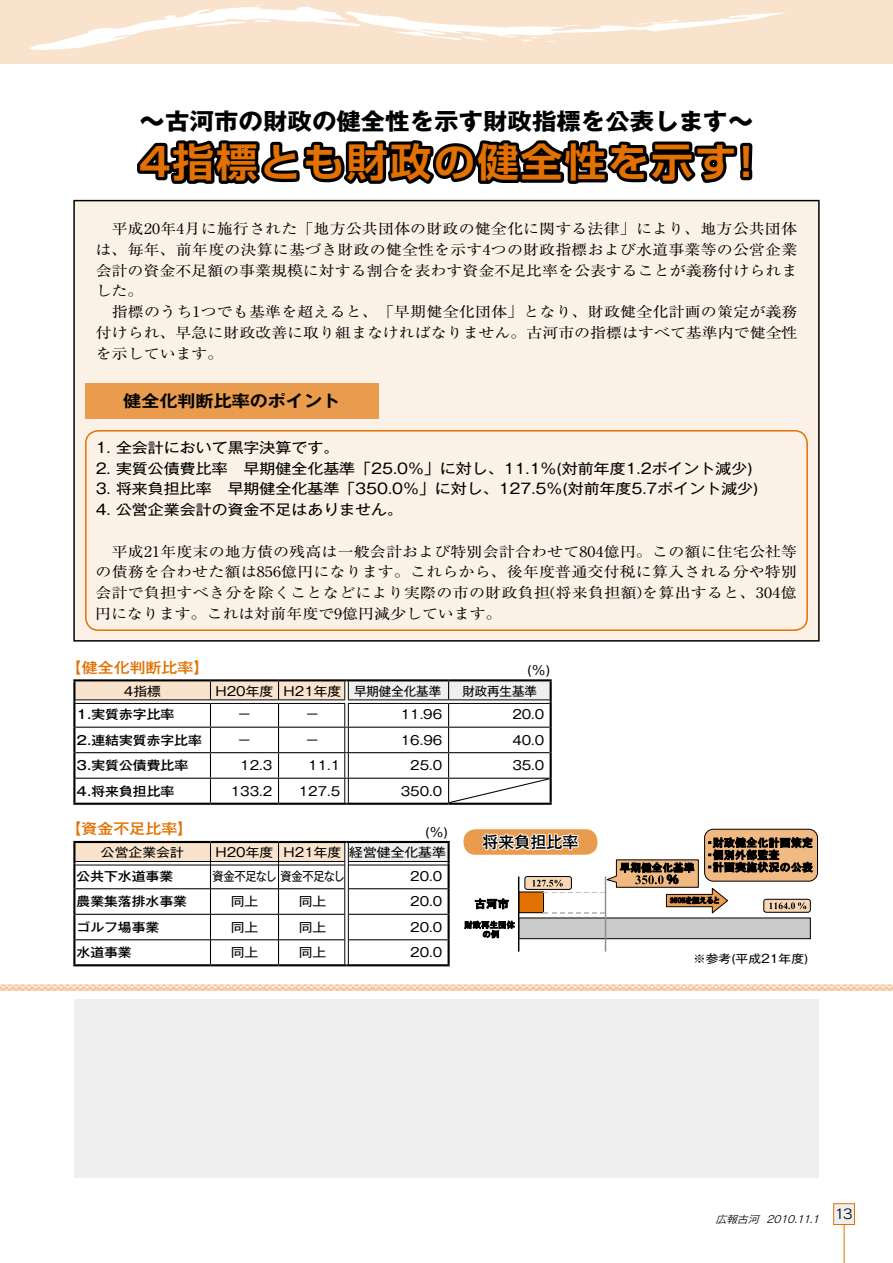
<style>
.page{position:relative;width:893px;height:1263px;background:#fff}
.page>*{position:absolute;margin:0;border:0;box-sizing:border-box;transform-origin:0 0}
.t1{font:700 39.45px "Shin Go Pr 6 De";letter-spacing:.05em;color:#e27102;scale:1.05 1}
.t2{font:700 23.25px "Gothic MB101 Pr 6";color:#000;scale:1.05 1}
.t3{font:700 16.2px "Gothic MB101 Pr 6 De";color:#000;scale:1.11 1}
.t4{font:500 15.9px "Gothic MB101 Pr 6";color:#000}
.t5{font:14.4px/20.7px "Ryumin Pr 6";color:#000;text-align:justify;scale:1.11 1}
.t6{font:14.4px "Gothic MB101 Pr 6";color:#000;scale:1.11 1}
.t7{font:500 14.4px "Gothic MB101 Pr 6";color:#e27102;scale:1.11 1}
.t8{font:12.45px "Gothic MB101 Pr 6";color:#000;scale:1.11 1}
.t9{font:500 12.45px "Gothic MB101 Pr 6";color:#000;scale:1.11 1}
.t10{font:12.45px "Gothic MB101 Pr 6";letter-spacing:-.035em;color:#000;scale:.91 1}
.t11{font:12.45px "Gothic MB101 Pr 6";color:#000}
.t12{font:11.55px "Gothic MB101 Pr 6";color:#000;scale:1.11 1}
.t13{font:italic 10.05px "Rodin Pro M";color:#000;scale:1.11 1}
.s1{font-size:30.3px}
.s2{font-family:"DFPHS Mincho CID W3"}
</style>
<div class="page">
<svg style="left:0;top:984px;width:893px;height:7px;background:#f6d6b7"></svg>
<hr style="left:844px;top:1214px;width:1px;height:49px;background:#e27102">
<div style="left:834px;top:1204px;width:20px;height:20px;background:#efefef"></div>
<div style="left:833px;top:1203px;width:22px;height:22px;border:1px solid #e27102"></div>
<div style="left:0;top:0;width:893px;height:64px;background:#f9e3cc"></div>
<div style="left:74px;top:201px;width:745px;height:440px;background:#fcf1e6"></div>
<div style="left:519px;top:918px;width:291px;height:21px;background:#c9caca"></div>
<div style="left:518px;top:918px;width:292px;height:21px;border:1px solid #000"></div>
<hr style="left:605px;top:876px;width:1px;height:75px;background:#8d8d8e">
<hr style="left:518px;top:876px;width:1px;height:75px;background:#000">
<svg style="left:464px;top:921px;width:51px;height:17px"></svg>
<div style="left:705px;top:829px;width:112px;height:52px;background:#f1ba83;border-radius:9px"></div>
<div style="left:704px;top:829px;width:114px;height:52px;border:1px solid #000;border-radius:9px"></div>
<svg style="left:29px;top:5px;width:757px;height:45px"></svg>
<div style="left:74px;top:999px;width:745px;height:179px;background:#efefef"></div>
<svg style="left:137px;top:140px;width:616px;height:44px"></svg>
<hr style="left:73px;top:679px;width:137px;height:2px;background:#000">
<hr style="left:73px;top:681px;width:2px;height:21px;background:#000">
<hr style="left:210px;top:679px;width:69px;height:2px;background:#000">
<hr style="left:279px;top:679px;width:68px;height:2px;background:#000">
<hr style="left:347px;top:679px;width:102px;height:2px;background:#000">
<hr style="left:449px;top:679px;width:103px;height:2px;background:#000">
<hr style="left:550px;top:681px;width:2px;height:21px;background:#000">
<hr style="left:73px;top:702px;width:2px;height:25px;background:#000">
<hr style="left:550px;top:702px;width:2px;height:25px;background:#000">
<hr style="left:73px;top:727px;width:2px;height:26px;background:#000">
<hr style="left:550px;top:727px;width:2px;height:26px;background:#000">
<hr style="left:73px;top:753px;width:2px;height:25px;background:#000">
<hr style="left:550px;top:753px;width:2px;height:25px;background:#000">
<hr style="left:73px;top:778px;width:2px;height:25px;background:#000">
<hr style="left:550px;top:778px;width:2px;height:25px;background:#000">
<hr style="left:73px;top:803px;width:137px;height:2px;background:#000">
<hr style="left:210px;top:803px;width:69px;height:2px;background:#000">
<hr style="left:279px;top:803px;width:68px;height:2px;background:#000">
<hr style="left:347px;top:803px;width:102px;height:2px;background:#000">
<hr style="left:449px;top:803px;width:103px;height:2px;background:#000">
<svg style="left:74px;top:680px;width:477px;height:123px"></svg>
<div style="left:85px;top:383px;width:293px;height:35px;background:#ea9c4e"></div>
<div style="left:347px;top:842px;width:102px;height:21px;background:#efefef"></div>
<svg style="left:349px;top:862px;width:99px;height:3px"></svg>
<hr style="left:349px;top:888px;width:99px;height:1px;background:#000">
<hr style="left:349px;top:914px;width:99px;height:1px;background:#000">
<hr style="left:349px;top:939px;width:99px;height:1px;background:#000">
<hr style="left:349px;top:861px;width:99px;height:1px;background:#000">
<hr style="left:349px;top:865px;width:99px;height:1px;background:#000">
<hr style="left:73px;top:841px;width:137px;height:2px;background:#000">
<hr style="left:73px;top:843px;width:2px;height:20px;background:#000">
<hr style="left:210px;top:841px;width:69px;height:2px;background:#000">
<hr style="left:279px;top:841px;width:68px;height:2px;background:#000">
<hr style="left:347px;top:841px;width:103px;height:2px;background:#000">
<hr style="left:448px;top:843px;width:2px;height:20px;background:#000">
<hr style="left:73px;top:863px;width:2px;height:26px;background:#000">
<hr style="left:448px;top:863px;width:2px;height:26px;background:#000">
<hr style="left:73px;top:889px;width:2px;height:25px;background:#000">
<hr style="left:448px;top:889px;width:2px;height:25px;background:#000">
<hr style="left:73px;top:914px;width:2px;height:26px;background:#000">
<hr style="left:448px;top:914px;width:2px;height:26px;background:#000">
<hr style="left:73px;top:940px;width:2px;height:24px;background:#000">
<hr style="left:448px;top:940px;width:2px;height:24px;background:#000">
<hr style="left:73px;top:964px;width:137px;height:2px;background:#000">
<hr style="left:210px;top:964px;width:69px;height:2px;background:#000">
<hr style="left:279px;top:964px;width:68px;height:2px;background:#000">
<hr style="left:347px;top:964px;width:103px;height:2px;background:#000">
<svg style="left:74px;top:842px;width:275px;height:122px"></svg>
<div style="left:463px;top:829px;width:134px;height:26px;background:#ea9c4e;border-radius:12px"></div>
<svg style="left:475px;top:831px;width:337px;height:83px"></svg>
<div style="left:85px;top:430px;width:723px;height:201px;border:1px solid #e27102;border-radius:13px"></div>
<h2 class="t2" style="left:139px;top:102px;width:587px"><span class="s1">~</span>古河市の財政の健全性を示す財政指標を公表します<span class="s1">~</span></h2>
<h1 class="t1" style="left:139px;top:130px;width:587px">4指標とも財政の健全性を示す!</h1>
<p class="t5" style="left:95px;top:218px;width:634px;text-indent:16px">平成20年4月に施行された「地方公共団体の財政の健全化に関する法律」により、地方公共団体は、毎年、前年度の決算に基づき財政の健全性を示す4つの財政指標および水道事業等の公営企業会計の資金不足額の事業規模に対する割合を表わす資金不足比率を公表することが義務付けられました。</p>
<p class="t5" style="left:96px;top:301px;width:634px;text-indent:16px">指標のうち1つでも基準を超えると、「早期健全化団体」となり、財政健全化計画の策定が義務付けられ、早急に財政改善に取り組まなければなりません。古河市の指標はすべて基準内で健全性を示しています。</p>
<p class="t3" style="left:123px;top:387px;width:197px">健全化判断比率のポイント</p>
<p class="t6" style="left:96px;top:436px;width:221px">1. 全会計において黒字決算です。</p>
<p class="t6" style="left:96px;top:456px;width:593px">2. 実質公債費比率　早期健全化基準「25.0％」に対し、11.1％(対前年度1.2ポイント減少)</p>
<p class="t6" style="left:96px;top:477px;width:599px">3. 将来負担比率　早期健全化基準「350.0％」に対し、127.5％(対前年度5.7ポイント減少)</p>
<p class="t6" style="left:96px;top:498px;width:278px">4. 公営企業会計の資金不足はありません。</p>
<p class="t5" style="left:95px;top:540px;width:634px;text-indent:17px">平成21年度末の地方債の残高は一般会計および特別会計合わせて804億円。この額に住宅公社等の債務を合わせた額は856億円になります。これらから、後年度普通交付税に算入される分や特別会計で負担すべき分を除くことなどにより実際の市の財政負担<span class="s2">(</span>将来負担額<span class="s2">)</span>を算出すると、304億円になります。これは対前年度で9億円減少しています。</p>
<p class="t7" style="left:66px;top:655px;width:131px">【健全化判断比率】</p>
<p class="t8" style="left:124px;top:681px;width:35px">4指標</p>
<p class="t8" style="left:216px;top:681px;width:205px">H20年度 H21年度 早期健全化基準</p>
<p class="t11" style="left:462px;top:681px;width:76px">財政再生基準</p>
<p class="t9" style="left:77px;top:704px;width:90px">1.実質赤字比率</p>
<p class="t8" style="left:238px;top:704px;width:14px">－</p>
<p class="t8" style="left:306px;top:704px;width:14px">－</p>
<p class="t8" style="left:401px;top:704px;width:39px">11.96</p>
<p class="t8" style="left:512px;top:704px;width:30px">20.0</p>
<p class="t9" style="left:77px;top:729px;width:114px">2.連結実質赤字比率</p>
<p class="t8" style="left:238px;top:729px;width:14px">－</p>
<p class="t8" style="left:306px;top:729px;width:14px">－</p>
<p class="t8" style="left:401px;top:729px;width:39px">16.96</p>
<p class="t8" style="left:512px;top:729px;width:30px">40.0</p>
<p class="t9" style="left:77px;top:755px;width:102px">3.実質公債費比率</p>
<p class="t8" style="left:240px;top:755px;width:30px">12.3</p>
<p class="t8" style="left:308px;top:755px;width:30px">11.1</p>
<p class="t8" style="left:410px;top:755px;width:30px">25.0</p>
<p class="t8" style="left:512px;top:755px;width:30px">35.0</p>
<p class="t9" style="left:77px;top:781px;width:90px">4.将来負担比率</p>
<p class="t8" style="left:231px;top:781px;width:39px">133.2</p>
<p class="t8" style="left:299px;top:781px;width:39px">127.5</p>
<p class="t8" style="left:401px;top:781px;width:39px">350.0</p>
<p class="t8" style="left:527px;top:660px;width:22px">(％)</p>
<p class="t7" style="left:65px;top:817px;width:117px">【資金不足比率】</p>
<p class="t8" style="left:101px;top:842px;width:76px">公営企業会計</p>
<p class="t8" style="left:216px;top:842px;width:209px">H20年度 H21年度経営健全化基準</p>
<p class="t9" style="left:77px;top:866px;width:89px">公共下水道事業</p>
<p class="t10" style="left:212px;top:866px;width:147px">資金不足なし資金不足なし</p>
<p class="t8" style="left:410px;top:866px;width:30px">20.0</p>
<p class="t9" style="left:77px;top:891px;width:101px">農業集落排水事業</p>
<p class="t8" style="left:231px;top:891px;width:26px">同上</p>
<p class="t8" style="left:299px;top:891px;width:26px">同上</p>
<p class="t8" style="left:410px;top:891px;width:30px">20.0</p>
<p class="t9" style="left:77px;top:917px;width:76px">ゴルフ場事業</p>
<p class="t8" style="left:231px;top:917px;width:26px">同上</p>
<p class="t8" style="left:299px;top:917px;width:26px">同上</p>
<p class="t8" style="left:410px;top:917px;width:30px">20.0</p>
<p class="t9" style="left:77px;top:942px;width:51px">水道事業</p>
<p class="t8" style="left:231px;top:942px;width:26px">同上</p>
<p class="t8" style="left:299px;top:942px;width:26px">同上</p>
<p class="t8" style="left:410px;top:942px;width:30px">20.0</p>
<p class="t8" style="left:425px;top:821px;width:22px">(％)</p>
<p class="t4" style="left:483px;top:829px;width:97px">将来負担比率</p>
<p class="t12" style="left:693px;top:949px;width:105px">※参考(平成21年度)</p>
<p class="t13" style="left:715px;top:1212px;width:125px">広報古河 2010.11.1 <sup>1</sup> <sup>3</sup></p>
</div>
